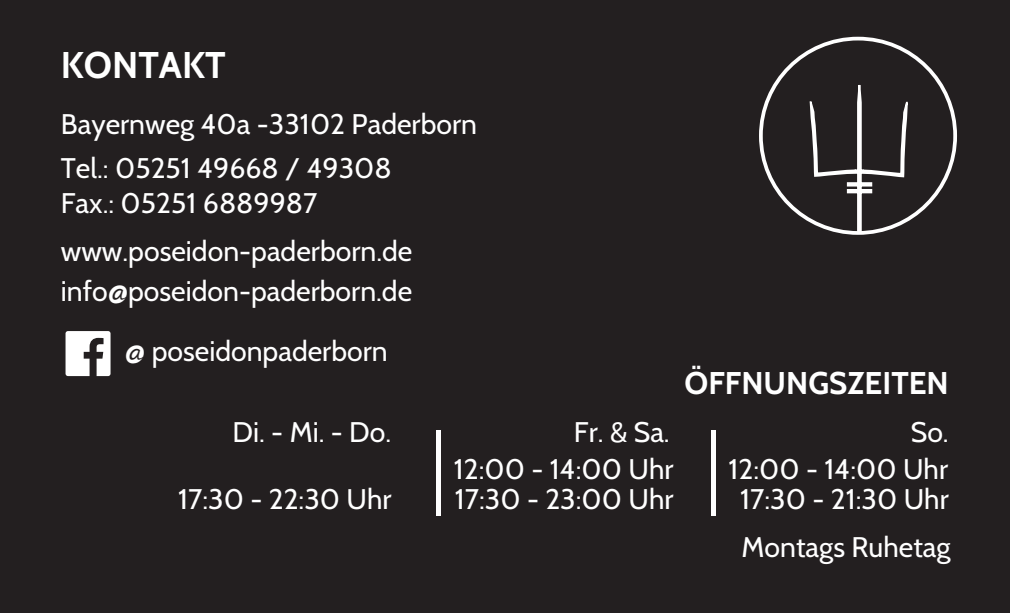
<style>
.page{position:relative;width:1010px;height:613px;background:#fff}
.page>*{position:absolute;margin:0;border:0;box-sizing:border-box;transform-origin:0 0}
.t1{font:700 37.2px "Cabin";color:#fff}
.t2{font:700 31.2px "Cabin";color:#fff}
.t3{font:28.4px/43.6px "Cabin";color:#fff}
</style>
<div class="page">
<div style="left:0;top:0;width:1009px;height:612px;background:#231f20"></div>
<div style="left:710px;top:430px;width:5px;height:85px;background:#fff"></div>
<hr style="left:436px;top:430px;width:4px;height:85px;background:#fff">
<svg style="left:808px;top:84px;width:100px;height:151px"></svg>
<svg style="left:65px;top:331px;width:45px;height:45px"></svg>
<h1 class="t1" style="left:61px;top:42px;width:166px">KONTAKT</h1>
<p class="t3" style="left:61px;top:102px;width:417px">Bayernweg 40a -33102 Paderborn<br>Tel.: 05251 49668 / 49308</p>
<p class="t3" style="left:61px;top:178px;width:353px;line-height:48px">Fax.: 05251 6889987 www.poseidon-paderborn.de</p>
<p class="t3" style="left:125px;top:260px;width:289px;line-height:59.6px;text-indent:-64px">info@poseidon-paderborn.de @ poseidonpaderborn</p>
<p class="t3" style="left:232px;top:410px;width:160px">Di. - Mi. - Do.</p>
<p class="t3" style="left:573px;top:410px;width:97px">Fr. &amp; Sa.</p>
<p class="t2" style="left:684px;top:364px;width:265px">ÖFFNUNGSZEITEN</p>
<p class="t3" style="left:910px;top:410px;width:39px">So.</p>
<p class="t3" style="left:178px;top:476px;width:215px">17:30 - 22:30 Uhr</p>
<p class="t3" style="left:453px;top:447px;width:221px">12:00 - 14:00 Uhr</p>
<p class="t3" style="left:728px;top:447px;width:221px">12:00 - 14:00 Uhr</p>
<p class="t3" style="left:454px;top:476px;width:220px">17:30 - 23:00 Uhr</p>
<p class="t3" style="left:740px;top:476px;width:210px">17:30 - 21:30 Uhr</p>
<p class="t3" style="left:741px;top:524px;width:210px">Montags Ruhetag</p>
</div>
